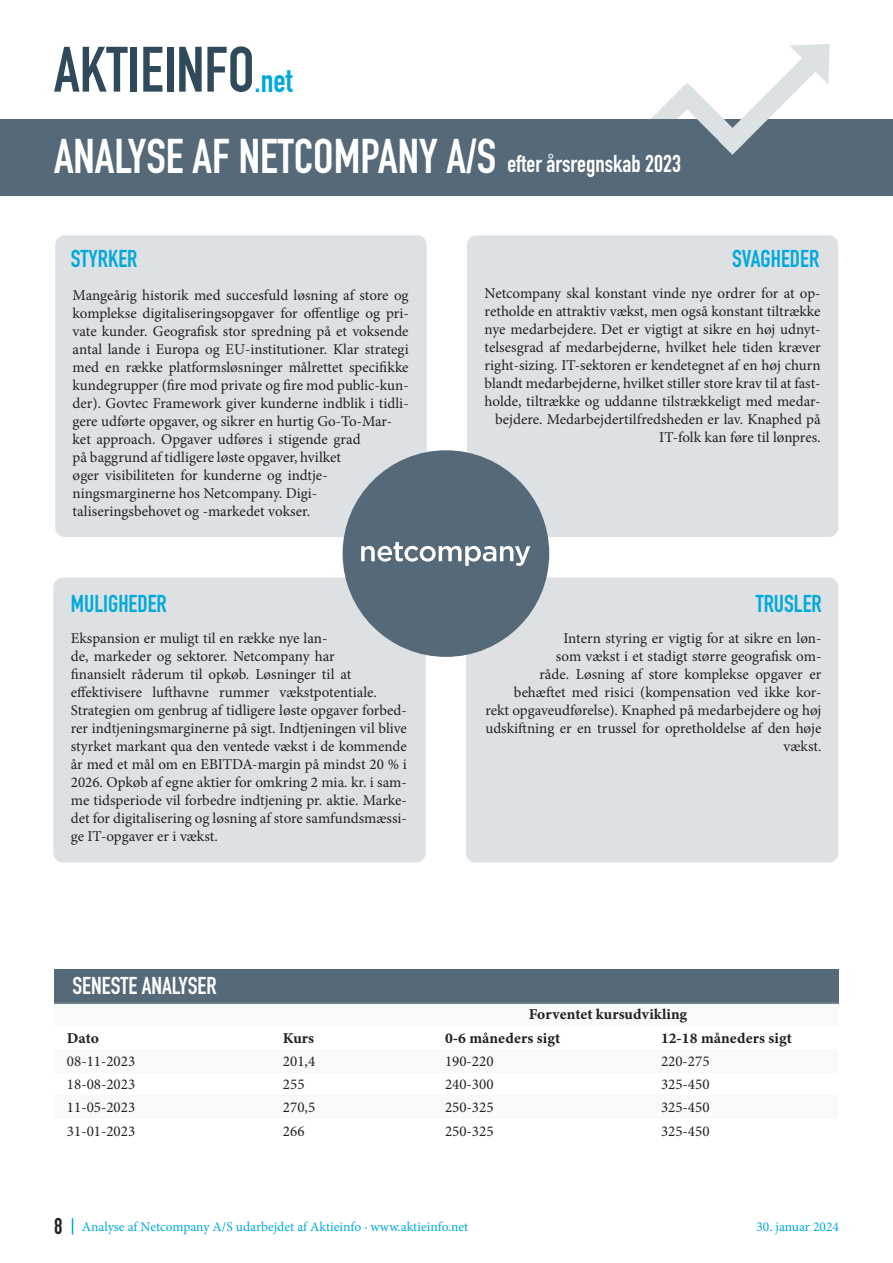
<style>
.page{position:relative;width:893px;height:1263px;background:#fff}
.page>*{position:absolute;margin:0;border:0;box-sizing:border-box;transform-origin:0 0}
.t1{font:700 63px "DIN Condensed";color:#304a5c}
.t2{font:700 48px "DIN Condensed";color:#fff}
.t3{font:700 24px "DIN Condensed";color:#fff}
.t4{font:700 24px "DIN Condensed";color:#00a9db}
.t5{font:700 22.5px "DIN Condensed";color:#231f20}
.t6{font:15px/18px "Minion Pro";color:#231f20}
.t7{font:15px "Minion Variable Concept";color:#231f20}
.t8{font:13.5px "Minion Pro";color:#00a9db}
.s1{font-size:33px;color:#00a9db}
</style>
<div class="page">
<div style="left:0;top:119px;width:893px;height:77px;background:#556978"></div>
<svg style="left:651px;top:44px;width:179px;height:111px"></svg>
<svg style="left:72px;top:1218px;width:1px;height:16px"></svg>
<div style="left:55px;top:235px;width:372px;height:302px;background:#dde1e4;border-radius:10px"></div>
<div style="left:467px;top:235px;width:371px;height:302px;background:#dde1e4;border-radius:10px"></div>
<div style="left:53px;top:577px;width:373px;height:285px;background:#dde1e4;border-radius:10px"></div>
<div style="left:466px;top:577px;width:372px;height:285px;background:#dde1e4;border-radius:10px"></div>
<div style="left:343px;top:450px;width:206px;height:207px;background:#556978;border-radius:50%"></div>
<svg style="left:361px;top:542px;width:169px;height:24px"></svg>
<div style="left:54px;top:1049px;width:785px;height:23px;background:#f8f9f9"></div>
<div style="left:54px;top:969px;width:785px;height:34px;background:#556978"></div>
<div style="left:54px;top:1002px;width:785px;height:24px;background:#f8f9f9"></div>
<div style="left:54px;top:1096px;width:785px;height:23px;background:#f8f9f9"></div>
<p class="t1" style="left:54px;top:27px;width:240px">AKTIEINFO<span class="s1">.net</span></p>
<p class="t2" style="left:54px;top:124px;width:444px">ANALYSE AF NETCOMPANY A/S</p>
<p class="t3" style="left:507px;top:148px;width:175px">efter årsregnskab 2023</p>
<p class="t4" style="left:71px;top:243px;width:68px">STYRKER</p>
<p class="t4" style="left:732px;top:243px;width:89px">SVAGHEDER</p>
<p class="t6" style="left:73px;top:286px;width:338px">Mangeårig historik med succesfuld løsning af store og komplekse digitaliseringsopgaver for offentlige og pri&shy;vate kunder. Geografisk stor spredning på et voksende antal lande i Europa og EU-institutioner. Klar strategi med en række platformsløsninger målrettet specifikke kundegrupper (fire mod private og fire mod public-kun&shy;der). Govtec Framework giver kunderne indblik i tidli&shy;gere udførte opgaver, og sikrer en hurtig Go-To-Mar&shy;ket approach. Opgaver udføres i stigende grad<br>på baggrund af tidligere løste opgaver, hvilket<br>øger visibiliteten for kunderne og indtje&shy;ningsmarginerne hos Netcompany. Digi&shy;taliseringsbehovet og -markedet vokser.</p>
<p class="t6" style="left:485px;top:285px;width:338px;text-align:right">Netcompany skal konstant vinde nye ordrer for at op&shy;retholde en attraktiv vækst, men også konstant tiltrække nye medarbejdere. Det er vigtigt at sikre en høj udnyt&shy;telsesgrad af medarbejderne, hvilket hele tiden kræver right-sizing. IT-sektoren er kendetegnet af en høj churn blandt medarbejderne, hvilket stiller store krav til at fast&shy;holde, tiltrække og uddanne tilstrækkeligt med medar&shy;bejdere. Medarbejdertilfredsheden er lav. Knaphed på IT-folk kan føre til lønpres.</p>
<p class="t4" style="left:71px;top:587px;width:97px">MULIGHEDER</p>
<p class="t4" style="left:756px;top:587px;width:68px">TRUSLER</p>
<p class="t6" style="left:71px;top:629px;width:338px">Ekspansion er muligt til en række nye lan-<br>de, markeder og sektorer. Netcompany har<br>finansielt råderum til opkøb. Løsninger til at effektivisere lufthavne rummer vækstpotentiale.<br>Strategien om genbrug af tidligere løste opgaver forbed&shy;rer indtjeningsmarginerne på sigt. Indtjeningen vil blive styrket markant qua den ventede vækst i de kommende år med et mål om en EBITDA-margin på mindst 20 % i 2026. Opkøb af egne aktier for omkring 2 mia. kr. i sam&shy;me tidsperiode vil forbedre indtjening pr. aktie. Marke&shy;det for digitalisering og løsning af store samfundsmæssi&shy;ge IT-opgaver er i vækst.</p>
<p class="t6" style="left:485px;top:629px;width:338px;text-align:right">Intern styring er vigtig for at sikre en løn-<br>som vækst i et stadigt større geografisk om-<br>råde. Løsning af store komplekse opgaver er behæftet med risici (kompensation ved ikke kor-<br>rekt opgaveudførelse). Knaphed på medarbejdere og høj udskiftning er en trussel for opretholdelse af den høje vækst.</p>
<p class="t3" style="left:73px;top:969px;width:146px">SENESTE ANALYSER</p>
<p class="t7" style="left:67px;top:1027px;width:33px">Dato</p>
<p class="t7" style="left:283px;top:1027px;width:33px">Kurs</p>
<p class="t7" style="left:445px;top:1027px;width:117px">0-6 måneders sigt</p>
<p class="t7" style="left:661px;top:1027px;width:132px">12-18 måneders sigt</p>
<p class="t7" style="left:529px;top:1004px;width:160px">Forventet kursudvikling</p>
<p class="t6" style="left:67px;top:1052px;width:70px">08-11-2023</p>
<p class="t6" style="left:283px;top:1052px;width:34px">201,4</p>
<p class="t6" style="left:445px;top:1052px;width:50px">190-220</p>
<p class="t6" style="left:661px;top:1052px;width:50px">220-275</p>
<p class="t6" style="left:67px;top:1075px;width:70px">18-08-2023</p>
<p class="t6" style="left:283px;top:1075px;width:23px">255</p>
<p class="t6" style="left:445px;top:1075px;width:50px">240-300</p>
<p class="t6" style="left:661px;top:1075px;width:50px">325-450</p>
<p class="t6" style="left:67px;top:1098px;width:70px">11-05-2023</p>
<p class="t6" style="left:283px;top:1098px;width:34px">270,5</p>
<p class="t6" style="left:445px;top:1098px;width:50px">250-325</p>
<p class="t6" style="left:661px;top:1098px;width:50px">325-450</p>
<p class="t6" style="left:67px;top:1122px;width:70px">31-01-2023</p>
<p class="t6" style="left:283px;top:1122px;width:23px">266</p>
<p class="t6" style="left:445px;top:1122px;width:50px">250-325</p>
<p class="t6" style="left:661px;top:1122px;width:50px">325-450</p>
<p class="t5" style="left:54px;top:1211px;width:10px">8</p>
<p class="t8" style="left:82px;top:1218px;width:388px">Analyse af Netcompany A/S udarbejdet af Aktieinfo ∙ www.aktieinfo.net</p>
<p class="t8" style="left:756px;top:1218px;width:84px">30. januar 2024</p>
</div>
